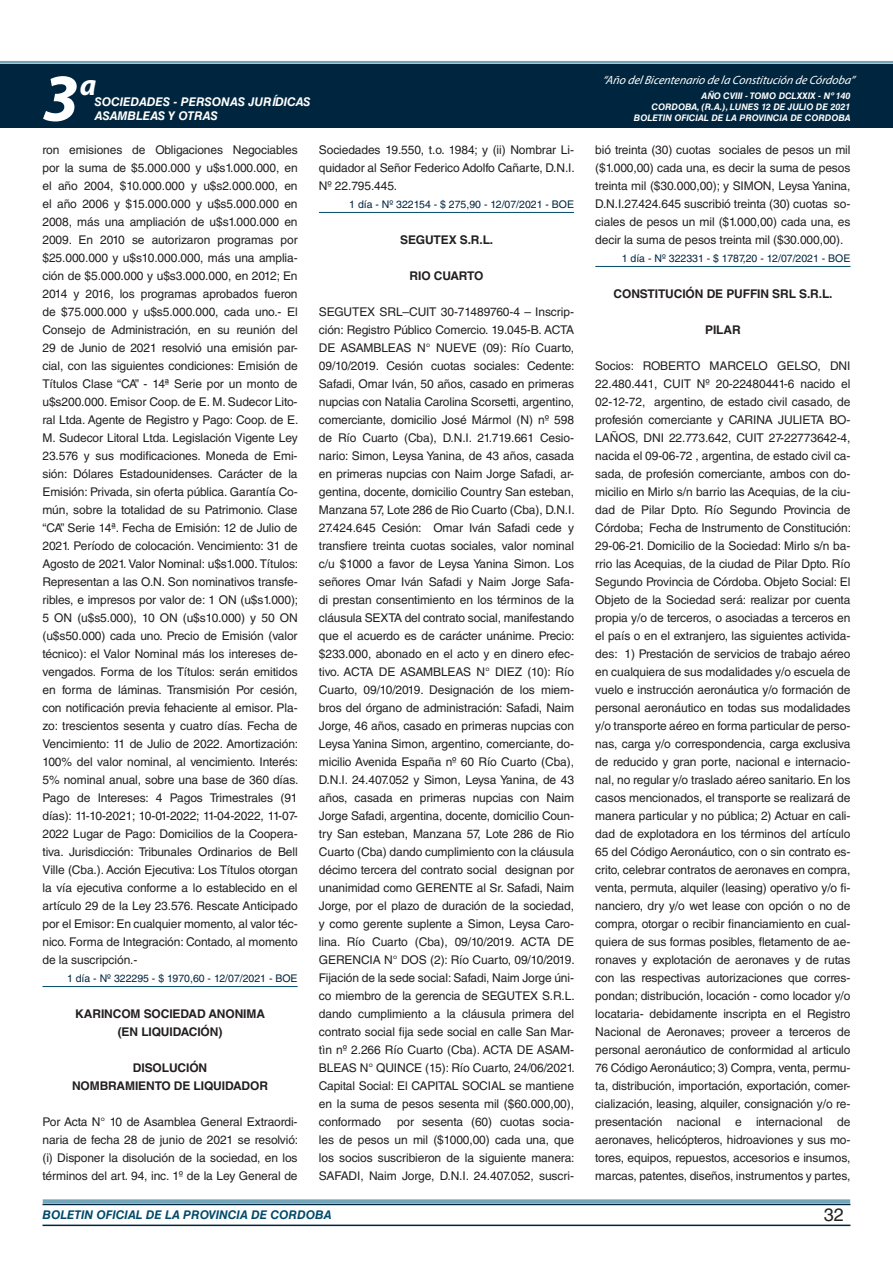
<style>
.page{position:relative;width:893px;height:1263px;background:#fff}
.page>*{position:absolute;margin:0;border:0;box-sizing:border-box;transform-origin:0 0}
.t1{font:italic 700 67.5px "Myriad Pro";color:#fff}
.t2{font:italic 700 30px "Myriad Pro";color:#fff}
.t3{font:18px "Helvetica LT Std";color:#231f20}
.t4{font:12px/18px "Helvetica LT Std";letter-spacing:-.01em;color:#231f20;text-align:justify}
.t5{font:700 12px/18px "Helvetica LT Std";letter-spacing:-.01em;color:#231f20}
.t6{font:italic 12px "Myriad Pro";color:#fff}
.t7{font:italic 700 12px "Helvetica LT Std";color:#fff}
.t8{font:italic 700 12px "Helvetica LT Std";color:#004b6c}
.t9{font:10.5px "Helvetica LT Std";color:#00263f}
.t10{font:italic 700 9px/10.8px "Helvetica LT Std";color:#fff;text-align:right}
</style>
<div class="page">
<div style="left:0;top:61px;width:893px;height:6px;background:#fff;opacity:.75"></div>
<div style="left:0;top:64px;width:893px;height:64px;background:#00263f"></div>
<hr style="left:43px;top:1224px;width:807px;height:2px;background:#00263f">
<div style="left:42px;top:1198px;width:809px;height:8px;background:#fff;opacity:.75"></div>
<hr style="left:43px;top:986px;width:255px;height:1px;background:#004b6c">
<hr style="left:319px;top:212px;width:255px;height:1px;background:#004b6c">
<hr style="left:595px;top:266px;width:255px;height:1px;background:#004b6c">
<h1 class="t1" style="left:43px;top:54px;width:38px">3</h1>
<h2 class="t2" style="left:80px;top:66px;width:18px">a</h2>
<p class="t7" style="left:95px;top:94px;width:217px">SOCIEDADES - PERSONAS JURÍDICAS</p>
<p class="t7" style="left:95px;top:109px;width:125px">ASAMBLEAS Y OTRAS</p>
<p class="t4" style="left:43px;top:141px;width:257px">ron emisiones de Obligaciones Negociables por la suma de $5.000.000 y u$s1.000.000, en el año 2004, $10.000.000 y u$s2.000.000, en el año 2006 y $15.000.000 y u$s5.000.000 en 2008, más una ampliación de u$s1.000.000 en 2009. En 2010 se autorizaron programas por $25.000.000 y u$s10.000.000, más una amplia&shy;ción de $5.000.000 y u$s3.000.000, en 2012; En 2014 y 2016, los programas aprobados fueron de $75.000.000 y u$s5.000.000, cada uno.- El Consejo de Administración, en su reunión del 29 de Junio de 2021 resolvió una emisión par&shy;cial, con las siguientes condiciones: Emisión de Títulos Clase “CA” - 14ª Serie por un monto de u$s200.000. Emisor Coop. de E. M. Sudecor Lito&shy;ral Ltda. Agente de Registro y Pago: Coop. de E.<br>M. Sudecor Litoral Ltda. Legislación Vigente Ley 23.576 y sus modificaciones. Moneda de Emi&shy;sión: Dólares Estadounidenses. Carácter de la Emisión: Privada, sin oferta pública. Garantía Co&shy;mún, sobre la totalidad de su Patrimonio. Clase “CA” Serie 14ª. Fecha de Emisión: 12 de Julio de 2021. Período de colocación. Vencimiento: 31 de Agosto de 2021. Valor Nominal: u$s1.000. Títulos:<br>Representan a las O.N. Son nominativos transfe&shy;ribles, e impresos por valor de: 1 ON (u$s1.000); 5 ON (u$s5.000), 10 ON (u$s10.000) y 50 ON (u$s50.000) cada uno. Precio de Emisión (valor técnico): el Valor Nominal más los intereses de&shy;vengados. Forma de los Títulos: serán emitidos en forma de láminas. Transmisión Por cesión, con notificación previa fehaciente al emisor. Pla&shy;zo: trescientos sesenta y cuatro días. Fecha de Vencimiento: 11 de Julio de 2022. Amortización:<br>100% del valor nominal, al vencimiento. Interés:<br>5% nominal anual, sobre una base de 360 días.<br>Pago de Intereses: 4 Pagos Trimestrales (91 días): 11-10-2021; 10-01-2022; 11-04-2022, 11-07- 2022 Lugar de Pago: Domicilios de la Coopera&shy;tiva. Jurisdicción: Tribunales Ordinarios de Bell Ville (Cba.). Acción Ejecutiva: Los Títulos otorgan la vía ejecutiva conforme a lo establecido en el artículo 29 de la Ley 23.576. Rescate Anticipado por el Emisor: En cualquier momento, al valor téc&shy;nico. Forma de Integración: Contado, al momento de la suscripción.-</p>
<p class="t9" style="left:67px;top:972px;width:232px">1 día - Nº 322295 - $ 1970,60 - 12/07/2021 - BOE</p>
<p class="t5" style="left:118px;top:1004px;width:149px;text-indent:-43px">KARINCOM SOCIEDAD ANONIMA (EN LIQUIDACIÓN</p>
<p class="t5" style="left:218px;top:1022px;width:5px">)</p>
<p class="t5" style="left:133px;top:1058px;width:17px">DISOLUCIÓN</p>
<p class="t5" style="left:72px;top:1076px;width:18px">NOMBRAMIENTO</p>
<p class="t5" style="left:174px;top:1076px;width:36px">DE LIQUIDADOR</p>
<p class="t4" style="left:43px;top:1113px;width:257px">Por Acta N° 10 de Asamblea General Extraordi&shy;naria de fecha 28 de junio de 2021 se resolvió: (i) Disponer la disolución de la sociedad, en los términos del art. 94, inc. 1º de la Ley General de</p>
<p class="t4" style="left:319px;top:141px;width:257px">Sociedades 19.550, t.o. 1984; y (ii) Nombrar Li&shy;quidador al Señor Federico Adolfo Cañarte, D.N.I.<br>Nº 22.795.445.</p>
<p class="t9" style="left:349px;top:198px;width:226px">1 día - Nº 322154 - $ 275,90 - 12/07/2021 - BOE</p>
<p class="t5" style="left:400px;top:230px;width:95px">SEGUTEX S.R.L.</p>
<p class="t5" style="left:410px;top:266px;width:75px">RIO CUARTO</p>
<p class="t4" style="left:319px;top:303px;width:257px">SEGUTEX SRL–CUIT 30-71489760-4 – Inscrip&shy;ción: Registro Público Comercio. 19.045-B. ACTA DE ASAMBLEAS N° NUEVE (09): Río Cuarto, 09/10/2019. Cesión cuotas sociales: Cedente:<br>Safadi, Omar Iván, 50 años, casado en primeras nupcias con Natalia Carolina Scorsetti, argentino, comerciante, domicilio José Mármol (N) nº 598 de Río Cuarto (Cba), D.N.I. 21.719.661 Cesio&shy;nario: Simon, Leysa Yanina, de 43 años, casada en primeras nupcias con Naim Jorge Safadi, ar&shy;gentina, docente, domicilio Country San esteban, Manzana 57, Lote 286 de Rio Cuarto (Cba), D.N.I.<br>27.424.645 Cesión: Omar Iván Safadi cede y transfiere treinta cuotas sociales, valor nominal c/u $1000 a favor de Leysa Yanina Simon. Los señores Omar Iván Safadi y Naim Jorge Safa&shy;di prestan consentimiento en los términos de la cláusula SEXTA del contrato social, manifestando que el acuerdo es de carácter unánime. Precio: $233.000, abonado en el acto y en dinero efec&shy;tivo. ACTA DE ASAMBLEAS N° DIEZ (10): Río Cuarto, 09/10/2019. Designación de los miem&shy;bros del órgano de administración: Safadi, Naim Jorge, 46 años, casado en primeras nupcias con Leysa Yanina Simon, argentino, comerciante, do&shy;micilio Avenida España nº 60 Río Cuarto (Cba), D.N.I. 24.407.052 y Simon, Leysa Yanina, de 43 años, casada en primeras nupcias con Naim Jorge Safadi, argentina, docente, domicilio Coun&shy;try San esteban, Manzana 57, Lote 286 de Rio Cuarto (Cba) dando cumplimiento con la cláusula décimo tercera del contrato social designan por unanimidad como GERENTE al Sr. Safadi, Naim Jorge, por el plazo de duración de la sociedad, y como gerente suplente a Simon, Leysa Caro&shy;lina. Río Cuarto (Cba), 09/10/2019. ACTA DE GERENCIA N° DOS (2): Río Cuarto, 09/10/2019.<br>Fijación de la sede social: Safadi, Naim Jorge úni&shy;co miembro de la gerencia de SEGUTEX S.R.L. dando cumplimiento a la cláusula primera del contrato social fija sede social en calle San Mar&shy;tìn nº 2.266 Río Cuarto (Cba). ACTA DE ASAM-BLEAS N° QUINCE (15): Río Cuarto, 24/06/2021.<br>Capital Social: El CAPITAL SOCIAL se mantiene en la suma de pesos sesenta mil ($60.000,00), conformado</p>
<p class="t4" style="left:319px;top:1113px;width:257px;text-indent:78px">por sesenta (60) cuotas socia&shy;les de pesos un mil ($1000,00) cada una, que los socios suscribieron de la siguiente manera:<br>SAFADI, Naim Jorge, D.N.I. 24.407.052, suscri-</p>
<p class="t6" style="left:603px;top:72px;width:254px">“Año delBicentenario de la Constitución de Córdoba”</p>
<p class="t10" style="left:634px;top:91px;width:218px">AÑO CVIII - TOMO DCLXXIX - Nº 140<br>CORDOBA, (R.A.), LUNES 12 DE JULIO DE 2021<br>BOLETIN OFICIAL DE LA PROVINCIA DE CORDOBA</p>
<p class="t4" style="left:595px;top:141px;width:257px">bió treinta (30) cuotas sociales de pesos un mil ($1.000,00) cada una, es decir la suma de pesos treinta mil ($30.000,00); y SIMON, Leysa Yanina, D.N.I.27.424.645 suscribió treinta (30) cuotas so&shy;ciales de pesos un mil ($1.000,00) cada una, es decir la suma de pesos treinta mil ($30.000,00).</p>
<p class="t9" style="left:622px;top:252px;width:230px">1 día - Nº 322331 - $ 1787,20 - 12/07/2021 - BOE</p>
<p class="t5" style="left:614px;top:284px;width:220px">CONSTITUCIÓN DE PUFFIN SRL S.R.L.</p>
<p class="t5" style="left:705px;top:320px;width:37px">PILAR</p>
<p class="t4" style="left:595px;top:357px;width:257px">Socios: ROBERTO MARCELO GELSO, DNI 22.480.441, CUIT Nº 20-22480441-6 nacido el 02-12-72, argentino, de estado civil casado, de profesión comerciante y CARINA JULIETA BO-LAÑOS, DNI 22.773.642, CUIT 27-22773642-4, nacida el 09-06-72 , argentina, de estado civil ca&shy;sada, de profesión comerciante, ambos con do&shy;micilio en Mirlo s/n barrio las Acequias, de la ciu&shy;dad de Pilar Dpto. Río Segundo Provincia de Córdoba; Fecha de Instrumento de Constitución:<br>29-06-21. Domicilio de la Sociedad: Mirlo s/n ba&shy;rrio las Acequias, de la ciudad de Pilar Dpto. Río Segundo Provincia de Córdoba. Objeto Social: El Objeto de la Sociedad será: realizar por cuenta propia y/o de terceros, o asociadas a terceros en el país o en el extranjero, las siguientes activida&shy;des: 1) Prestación de servicios de trabajo aéreo en cualquiera de sus modalidades y/o escuela de vuelo e instrucción aeronáutica y/o formación de personal aeronáutico en todas sus modalidades y/o transporte aéreo en forma particular de perso&shy;nas, carga y/o correspondencia, carga exclusiva de reducido y gran porte, nacional e internacio&shy;nal, no regular y/o traslado aéreo sanitario. En los casos mencionados, el transporte se realizará de manera particular y no pública; 2) Actuar en cali&shy;dad de explotadora en los términos del artículo 65 del Código Aeronáutico, con o sin contrato es&shy;crito, celebrar contratos de aeronaves en compra, venta, permuta, alquiler (leasing) operativo y/o fi&shy;nanciero, dry y/o wet lease con opción o no de compra, otorgar o recibir financiamiento en cual&shy;quiera de sus formas posibles, fletamento de ae&shy;ronaves y explotación de aeronaves y de rutas con las respectivas autorizaciones que corres&shy;pondan; distribución, locación - como locador y/o locataria- debidamente inscripta en el Registro Nacional de Aeronaves; proveer a terceros de personal aeronáutico de conformidad al articulo 76 Código Aeronáutico; 3) Compra, venta, permu&shy;ta, distribución, importación, exportación, comer&shy;cialización, leasing, alquiler, consignación y/o re&shy;presentación nacional e internacional de aeronaves, helicópteros, hidroaviones y sus mo&shy;tores, equipos, repuestos, accesorios e insumos, marcas, patentes, diseños, instrumentos y partes,</p>
<p class="t8" style="left:43px;top:1208px;width:290px">BOLETIN OFICIAL DE LA PROVINCIA DE CORDOBA</p>
<h3 class="t3" style="left:824px;top:1204px;width:22px">32</h3>
</div>
